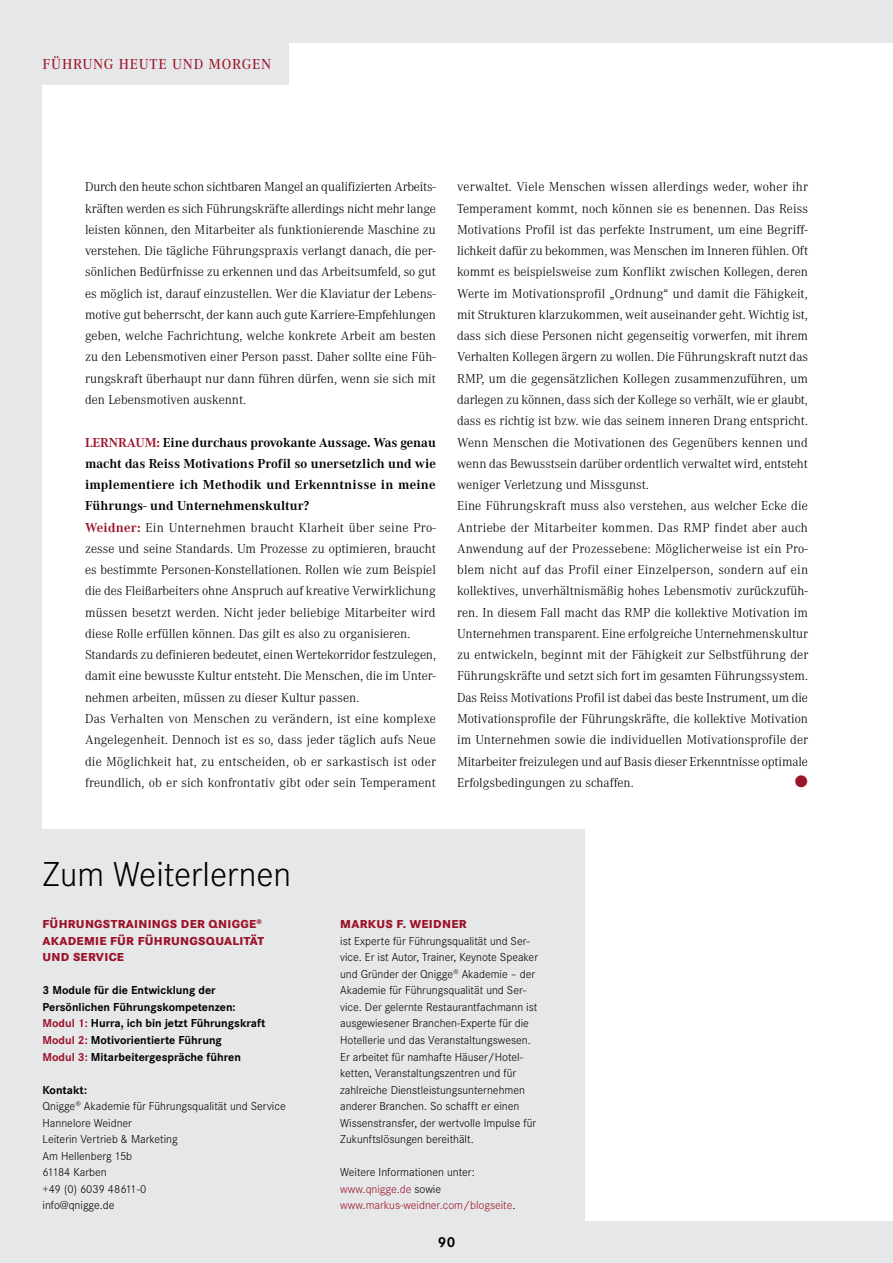
<style>
.page{position:relative;width:893px;height:1263px;background:#e6e7e8}
.page>*{position:absolute;margin:0;border:0;box-sizing:border-box;transform-origin:0 0}
.t1{font:300 36px "Corporate S";color:#000}
.t2{font:16.5px "Zapf Dingbats";color:#9c132a}
.t3{font:500 15px "Corporate A";letter-spacing:.05em;color:#9c132a}
.t4{font:700 15px "Corporate S";color:#000}
.t5{font:300 13.5px/21.3px "Corporate A";color:#000}
.t6{font:300 12px/16.5px "Corporate S";color:#000}
.t7{font:700 12px/16.5px "Corporate S";color:#000}
.t8{font:800 12px/16.5px "Corporate S";letter-spacing:.025em;color:#9c132a}
.t9{font:300 12px/16.5px "Corporate S";color:#9c132a}
.s1{font-weight:700;color:#9c132a}
.s2{font-weight:700}
.s3{color:#9c132a}
.s4{color:#000}
</style>
<div class="page">
<div style="left:43px;top:43px;width:850px;height:1177px;background:#fff"></div>
<div style="left:0;top:0;width:289px;height:85px;background:#e6e7e8"></div>
<div style="left:0;top:829px;width:585px;height:400px;background:#e6e7e8"></div>
<p class="t3" style="left:43px;top:55px;width:230px">FÜHRUNG HEUTE UND MORGEN</p>
<p class="t5" style="left:85px;top:177px;width:352px;text-align:justify">Durch den heute schon sichtbaren Mangel an qualifizierten Arbeits&shy;kräften werden es sich Führungskräfte allerdings nicht mehr lange leisten können, den Mitarbeiter als funktionierende Maschine zu verstehen. Die tägliche Führungspraxis verlangt danach, die per&shy;sönlichen Bedürfnisse zu erkennen und das Arbeitsumfeld, so gut es möglich ist, darauf einzustellen. Wer die Klaviatur der Lebens&shy;motive gut beherrscht, der kann auch gute Karriere-Empfehlungen geben, welche Fachrichtung, welche konkrete Arbeit am besten zu den Lebensmotiven einer Person passt. Daher sollte eine Füh&shy;rungskraft überhaupt nur dann führen dürfen, wenn sie sich mit den Lebensmotiven auskennt.</p>
<p class="t5" style="left:85px;top:432px;width:352px"><span class="s1">LERNRAUM:</span> <span class="s2">Eine durchaus provokante Aussage. Was genau macht das Reiss Motivations Profil so unersetzlich und wie implementiere ich Methodik und Erkenntnisse in meine Führungs- und Unternehmenskultur?<br></span><span class="s1">Weidner:</span> Ein Unternehmen braucht Klarheit über seine Pro&shy;zesse und seine Standards. Um Prozesse zu optimieren, braucht es bestimmte Personen-Konstellationen. Rollen wie zum Beispiel die des Fleißarbeiters ohne Anspruch auf kreative Verwirklichung müssen besetzt werden. Nicht jeder beliebige Mitarbeiter wird diese Rolle erfüllen können. Das gilt es also zu organisieren.<br>Standards zu definieren bedeutet, einen Wertekorridor festzulegen, damit eine bewusste Kultur entsteht. Die Menschen, die im Unter&shy;nehmen arbeiten, müssen zu dieser Kultur passen.<br>Das Verhalten von Menschen zu verändern, ist eine komplexe Angelegenheit. Dennoch ist es so, dass jeder täglich aufs Neue die Möglichkeit hat, zu entscheiden, ob er sarkastisch ist oder freundlich, ob er sich konfrontativ gibt oder sein Temperament</p>
<p class="t5" style="left:457px;top:177px;width:353px">verwaltet. Viele Menschen wissen allerdings weder, woher ihr Temperament kommt, noch können sie es benennen. Das Reiss Motivations Profil ist das perfekte Instrument, um eine Begriff&shy;lichkeit dafür zu bekommen, was Menschen im Inneren fühlen. Oft kommt es beispielsweise zum Konflikt zwischen Kollegen, deren Werte im Motivationsprofil „Ordnung“ und damit die Fähigkeit, mit Strukturen klarzukommen, weit auseinander geht. Wichtig ist, dass sich diese Personen nicht gegenseitig vorwerfen, mit ihrem Verhalten Kollegen ärgern zu wollen. Die Führungskraft nutzt das RMP, um die gegensätzlichen Kollegen zusammenzuführen, um darlegen zu können, dass sich der Kollege so verhält, wie er glaubt, dass es richtig ist bzw. wie das seinem inneren Drang entspricht.<br>Wenn Menschen die Motivationen des Gegenübers kennen und wenn das Bewusstsein darüber ordentlich verwaltet wird, entsteht weniger Verletzung und Missgunst.<br>Eine Führungskraft muss also verstehen, aus welcher Ecke die Antriebe der Mitarbeiter kommen. Das RMP findet aber auch Anwendung auf der Prozessebene: Möglicherweise ist ein Pro&shy;blem nicht auf das Profil einer Einzelperson, sondern auf ein kollektives, unverhältnismäßig hohes Lebensmotiv zurückzufüh&shy;ren. In diesem Fall macht das RMP die kollektive Motivation im Unternehmen transparent. Eine erfolgreiche Unternehmenskultur zu entwickeln, beginnt mit der Fähigkeit zur Selbstführung der Führungskräfte und setzt sich fort im gesamten Führungssystem.<br>Das Reiss Motivations Profil ist dabei das beste Instrument, um die Motivationsprofile der Führungskräfte, die kollektive Motivation im Unternehmen sowie die individuellen Motivationsprofile der Mitarbeiter freizulegen und auf Basis dieser Erkenntnisse optimale Erfolgsbedingungen zu schaffen.</p>
<p class="t2" style="left:795px;top:773px;width:15px">●</p>
<h1 class="t1" style="left:43px;top:854px;width:250px">Zum Weiterlernen</h1>
<p class="t8" style="left:43px;top:916px;width:223px">FÜHRUNGSTRAININGS DER QNIGGE<sup>®<br></sup>AKADEMIE FÜR FÜHRUNGSQUALITÄT<br>UND SERVICE</p>
<p class="t7" style="left:43px;top:982px;width:224px">3 Module für die Entwicklung der Persönlichen Führungskompetenzen:<br><span class="s3">Modul 1:</span> Hurra, ich bin jetzt Führungskraft <span class="s3">Modul 2:</span> Motivorientierte Führung<br><span class="s3">Modul 3:</span> Mitarbeitergespräche führen</p>
<p class="t6" style="left:43px;top:1081px;width:245px"><span class="s2">Kontakt:<br></span>Qnigge<sup>®</sup> Akademie für Führungsqualität und Service<br>Hannelore Weidner<br>Leiterin Vertrieb &amp; Marketing<br>Am Hellenberg 15b<br>61184 Karben<br>+49 (0) 6039 48611-0<br>info@qnigge.de</p>
<p class="t8" style="left:340px;top:916px;width:128px">MARKUS F. WEIDNER</p>
<p class="t6" style="left:340px;top:933px;width:199px">ist Experte für Führungsqualität und Ser&shy;vice. Er ist Autor, Trainer, Keynote Speaker und Gründer der Qnigge<sup>®</sup> Akademie – der Akademie für Führungsqualität und Ser&shy;vice. Der gelernte Restaurantfachmann ist ausgewiesener Branchen-Experte für die Hotellerie und das Veranstaltungswesen.<br>Er arbeitet für namhafte Häuser/Hotel&shy;ketten, Veranstaltungszentren und für zahlreiche Dienstleistungsunternehmen anderer Branchen. So schafft er einen Wissenstransfer, der wertvolle I mpulse für Zukunftslösungen bereithält.</p>
<p class="t9" style="left:340px;top:1164px;width:177px"><span class="s4">Weitere I nformationen unter: </span>www.qnigge.de <span class="s4">sowie </span>www.markus-weidner.com/blogseite<span class="s4">.</span></p>
<p class="t4" style="left:438px;top:1233px;width:19px">90</p>
</div>
